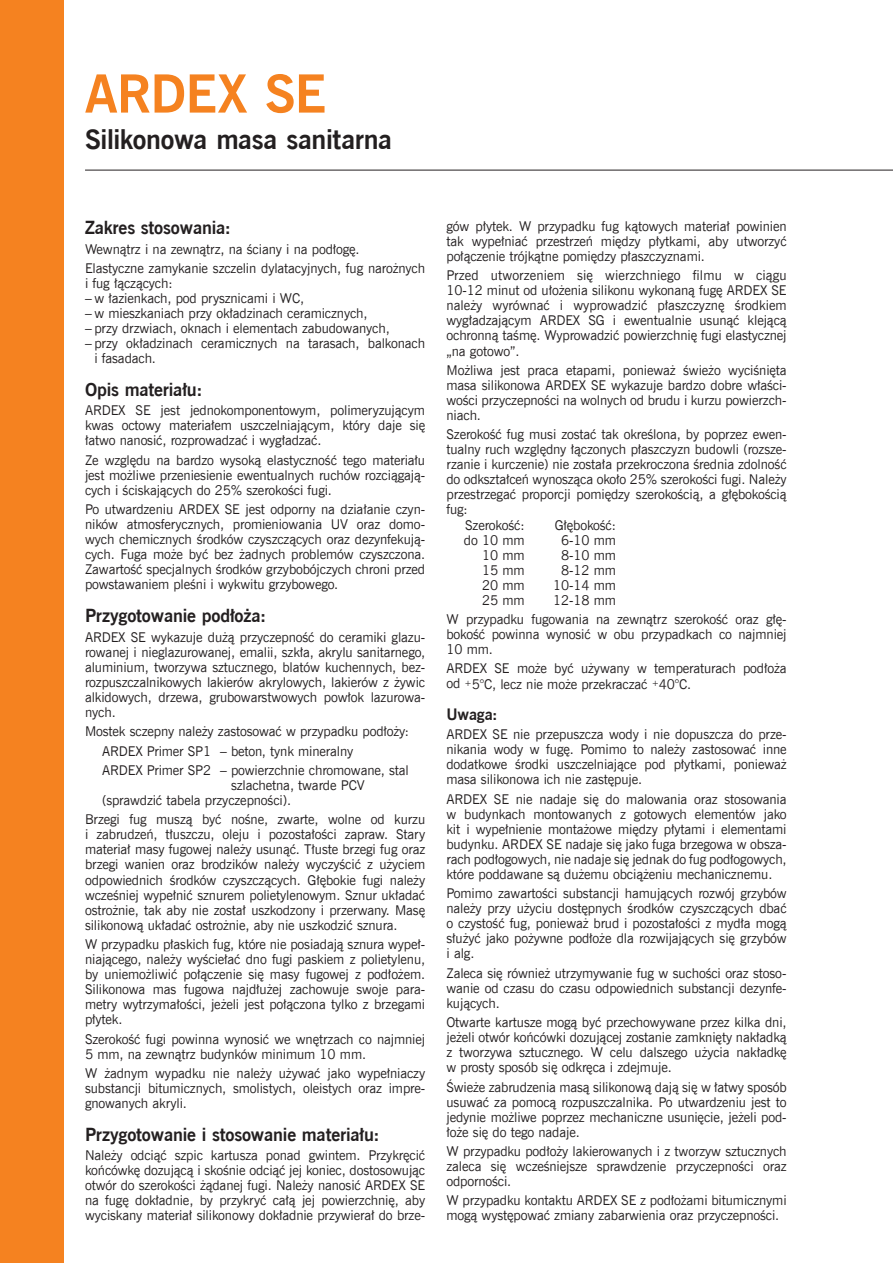
<style>
.page{position:relative;width:893px;height:1263px;background:#fff}
.page>*{position:absolute;margin:0;border:0;box-sizing:border-box;transform-origin:0 0}
.t1{font:700 52.5px "News Goth EU";letter-spacing:-.02em;color:#f58220}
.t2{font:700 27px "News Goth EU";letter-spacing:-.015em;color:#231f20}
.t3{font:700 18px "News Goth EU";letter-spacing:-.01em;color:#231f20}
.t4{font:700 15.75px "News Goth EU";letter-spacing:-.01em;color:#231f20}
.t5{font:13.5px/15px "News Goth EU";letter-spacing:-.01em;color:#231f20;text-align:justify}
</style>
<div class="page">
<div style="left:0;top:0;width:64px;height:1263px;background:#f58220"></div>
<hr style="left:85px;top:170px;width:808px;height:1px;background:#231f20">
<h1 class="t1" style="left:85px;top:61px;width:243px">ARDEX SE</h1>
<h2 class="t2" style="left:85px;top:122px;width:309px">Silikonowa masa sanitarna</h2>
<h3 class="t3" style="left:85px;top:216px;width:148px">Zakres stosowania:</h3>
<p class="t5" style="left:85px;top:239px;width:342px;line-height:19.4px">Wewnątrz i na zewnątrz, na ściany i na podłogę.<br>Elastyczne zamykanie szczelin dylatacyjnych, fug narożnych</p>
<p class="t5" style="left:85px;top:276px;width:89px">i fug łączących:</p>
<p class="t5" style="left:85px;top:291px;width:221px">– w łazienkach, pod prysznicami i WC,</p>
<p class="t5" style="left:85px;top:306px;width:284px">– w mieszkaniach przy okładzinach ceramicznych,</p>
<p class="t5" style="left:85px;top:321px;width:306px">– przy drzwiach, oknach i elementach zabudowanych,</p>
<p class="t5" style="left:94px;top:336px;width:332px;text-indent:-9px">– przy okładzinach ceramicznych na tarasach, balkonach i fasadach.</p>
<h3 class="t3" style="left:85px;top:378px;width:119px">Opis materiału:</h3>
<p class="t5" style="left:85px;top:403px;width:342px">ARDEX SE jest jednokomponentowym, polimeryzującym kwas octowy materiałem uszczelniającym, który daje się łatwo nanosić, rozprowadzać i wygładzać.</p>
<p class="t5" style="left:85px;top:453px;width:342px">Ze względu na bardzo wysoką elastyczność tego materiału jest możliwe przeniesienie ewentualnych ruchów rozciągają&shy;cych i ściskających do 25% szerokości fugi.</p>
<p class="t5" style="left:85px;top:502px;width:342px">Po utwardzeniu ARDEX SE jest odporny na działanie czyn&shy;ników atmosferycznych, promieniowania UV oraz domo&shy;wych chemicznych środków czyszczących oraz dezynfekują&shy;cych. Fuga może być bez żadnych problemów czyszczona.<br>Zawartość specjalnych środków grzybobójczych chroni przed powstawaniem pleśni i wykwitu grzybowego.</p>
<h3 class="t3" style="left:85px;top:605px;width:183px">Przygotowanie podłoża:</h3>
<p class="t5" style="left:85px;top:630px;width:342px">ARDEX SE wykazuje dużą przyczepność do ceramiki glazu&shy;rowanej i nieglazurowanej, emalii, szkła, akrylu sanitarnego, aluminium, tworzywa sztucznego, blatów kuchennych, bez&shy;rozpuszczalnikowych lakierów akrylowych, lakierów z żywic alkidowych, drzewa, grubowarstwowych powłok lazurowa&shy;nych.</p>
<p class="t5" style="left:102px;top:722px;width:308px;line-height:19.4px;text-align:left;text-indent:-17px">Mostek sczepny należy zastosować w przypadku podłoży:<br>ARDEX Primer SP1 – beton, tynk mineralny<br>ARDEX Primer SP2 – powierzchnie chromowane, stal</p>
<p class="t5" style="left:102px;top:778px;width:264px;text-indent:129px">szlachetna, twarde PCV (sprawdzić tabela przyczepności).</p>
<p class="t5" style="left:85px;top:812px;width:342px">Brzegi fug muszą być nośne, zwarte, wolne od kurzu i zabrudzeń, tłuszczu, oleju i pozostałości zapraw. Stary materiał masy fugowej należy usunąć. Tłuste brzegi fug oraz brzegi wanien oraz brodzików należy wyczyścić z użyciem odpowiednich środków czyszczących. Głębokie fugi należy wcześniej wypełnić sznurem polietylenowym. Sznur układać ostrożnie, tak aby nie został uszkodzony i przerwany. Masę silikonową układać ostrożnie, aby nie uszkodzić sznura.</p>
<p class="t5" style="left:85px;top:937px;width:342px">W przypadku płaskich fug, które nie posiadają sznura wypeł&shy;niającego, należy wyściełać dno fugi paskiem z polietylenu, by uniemożliwić połączenie się masy fugowej z podłożem.<br>Silikonowa mas fugowa najdłużej zachowuje swoje para&shy;metry wytrzymałości, jeżeli jest połączona tylko z brzegami płytek.</p>
<p class="t5" style="left:85px;top:1032px;width:342px">Szerokość fugi powinna wynosić we wnętrzach co najmniej<br>5 mm, na zewnątrz budynków minimum 10 mm.</p>
<p class="t5" style="left:85px;top:1066px;width:342px">W żadnym wypadku nie należy używać jako wypełniaczy substancji bitumicznych, smolistych, oleistych oraz impre&shy;gnowanych akryli.</p>
<h3 class="t3" style="left:85px;top:1123px;width:296px">Przygotowanie i stosowanie materiału:</h3>
<p class="t5" style="left:85px;top:1148px;width:342px">Należy odciąć szpic kartusza ponad gwintem. Przykręcić końcówkę dozującą i skośnie odciąć jej koniec, dostosowując otwór do szerokości żądanej fugi. Należy nanosić ARDEX SE na fugę dokładnie, by przykryć całą jej powierzchnię, aby wyciskany materiał silikonowy dokładnie przywierał do brze-</p>
<p class="t5" style="left:446px;top:219px;width:342px">gów płytek. W przypadku fug kątowych materiał powinien tak wypełniać przestrzeń między płytkami, aby utworzyć połączenie trójkątne pomiędzy płaszczyznami.</p>
<p class="t5" style="left:446px;top:268px;width:342px">Przed utworzeniem się wierzchniego filmu w ciągu 10‑12 minut od ułożenia silikonu wykonaną fugę ARDEX SE należy wyrównać i wyprowadzić płaszczyznę środkiem wygładzającym ARDEX SG i ewentualnie usunąć klejącą ochronną taśmę. Wyprowadzić powierzchnię fugi elastycznej „na gotowo”.</p>
<p class="t5" style="left:446px;top:363px;width:342px">Możliwa jest praca etapami, ponieważ świeżo wyciśnięta masa silikonowa ARDEX SE wykazuje bardzo dobre właści&shy;wości przyczepności na wolnych od brudu i kurzu powierzch&shy;niach.</p>
<p class="t5" style="left:446px;top:427px;width:342px">Szerokość fug musi zostać tak określona, by poprzez ewen-</p>
<p class="t5" style="left:446px;top:442px;width:342px">tualny ruch względny łączonych płaszczyzn budowli (rozsze-</p>
<p class="t5" style="left:446px;top:457px;width:342px">rzanie i kurczenie) nie została przekroczona średnia zdolność</p>
<p class="t5" style="left:446px;top:472px;width:342px">do odkształceń wynosząca około 25% szerokości fugi. Należy</p>
<p class="t5" style="left:446px;top:487px;width:342px">przestrzegać proporcji pomiędzy szerokością, a głębokością</p>
<p class="t5" style="left:446px;top:502px;width:23px">fug:</p>
<p class="t5" style="left:465px;top:518px;width:61px">Szerokość:</p>
<p class="t5" style="left:555px;top:518px;width:63px">Głębokość:</p>
<p class="t5" style="left:464px;top:533px;width:62px">do 10 mm</p>
<p class="t5" style="left:561px;top:533px;width:56px">6‑10 mm</p>
<p class="t5" style="left:482px;top:548px;width:44px">10 mm</p>
<p class="t5" style="left:561px;top:548px;width:56px">8‑10 mm</p>
<p class="t5" style="left:482px;top:563px;width:44px">15 mm</p>
<p class="t5" style="left:561px;top:563px;width:56px">8‑12 mm</p>
<p class="t5" style="left:482px;top:578px;width:44px">20 mm</p>
<p class="t5" style="left:553px;top:578px;width:64px">10‑14 mm</p>
<p class="t5" style="left:482px;top:593px;width:44px">25 mm</p>
<p class="t5" style="left:446px;top:591px;width:342px;line-height:19.4px;text-indent:107px">12‑18 mm<br>W przypadku fugowania na zewnątrz szerokość oraz głę-</p>
<p class="t5" style="left:446px;top:627px;width:342px">bokość powinna wynosić w obu przypadkach co najmniej<br>10 mm.</p>
<p class="t5" style="left:446px;top:661px;width:342px">ARDEX SE może być używany w temperaturach podłoża od <sup>+</sup>5°C, lecz nie może przekraczać <sup>+</sup>40°C.</p>
<p class="t4" style="left:446px;top:704px;width:53px">Uwaga:</p>
<p class="t5" style="left:446px;top:727px;width:342px">ARDEX SE nie przepuszcza wody i nie dopuszcza do prze&shy;nikania wody w fugę. Pomimo to należy zastosować inne dodatkowe środki uszczelniające pod płytkami, ponieważ masa silikonowa ich nie zastępuje.</p>
<p class="t5" style="left:446px;top:792px;width:342px">ARDEX SE nie nadaje się do malowania oraz stosowania w budynkach montowanych z gotowych elementów jako kit i wypełnienie montażowe między płytami i elementami budynku. ARDEX SE nadaje się jako fuga brzegowa w obsza&shy;rach podłogowych, nie nadaje się jednak do fug podłogowych, które poddawane są dużemu obciążeniu mechanicznemu.</p>
<p class="t5" style="left:446px;top:886px;width:342px">Pomimo zawartości substancji hamujących rozwój grzybów należy przy użyciu dostępnych środków czyszczących dbać o czystość fug, ponieważ brud i pozostałości z mydła mogą służyć jako pożywne podłoże dla rozwijających się grzybów i alg.</p>
<p class="t5" style="left:446px;top:966px;width:342px">Zaleca się również utrzymywanie fug w suchości oraz stoso&shy;wanie od czasu do czasu odpowiednich substancji dezynfe&shy;kujących.</p>
<p class="t5" style="left:446px;top:1015px;width:342px">Otwarte kartusze mogą być przechowywane przez kilka dni, jeżeli otwór końcówki dozującej zostanie zamknięty nakładką z tworzywa sztucznego. W celu dalszego użycia nakładkę w prosty sposób się odkręca i zdejmuje.</p>
<p class="t5" style="left:446px;top:1079px;width:342px">Świeże zabrudzenia masą silikonową dają się w łatwy sposób usuwać za pomocą rozpuszczalnika. Po utwardzeniu jest to jedynie możliwe poprzez mechaniczne usunięcie, jeżeli pod&shy;łoże się do tego nadaje.</p>
<p class="t5" style="left:446px;top:1144px;width:342px">W przypadku podłoży lakierowanych i z tworzyw sztucznych zaleca się wcześniejsze sprawdzenie przyczepności oraz odporności.</p>
<p class="t5" style="left:446px;top:1193px;width:342px">W przypadku kontaktu ARDEX SE z podłożami bitumicznymi mogą występować zmiany zabarwienia oraz przyczepności.</p>
</div>
